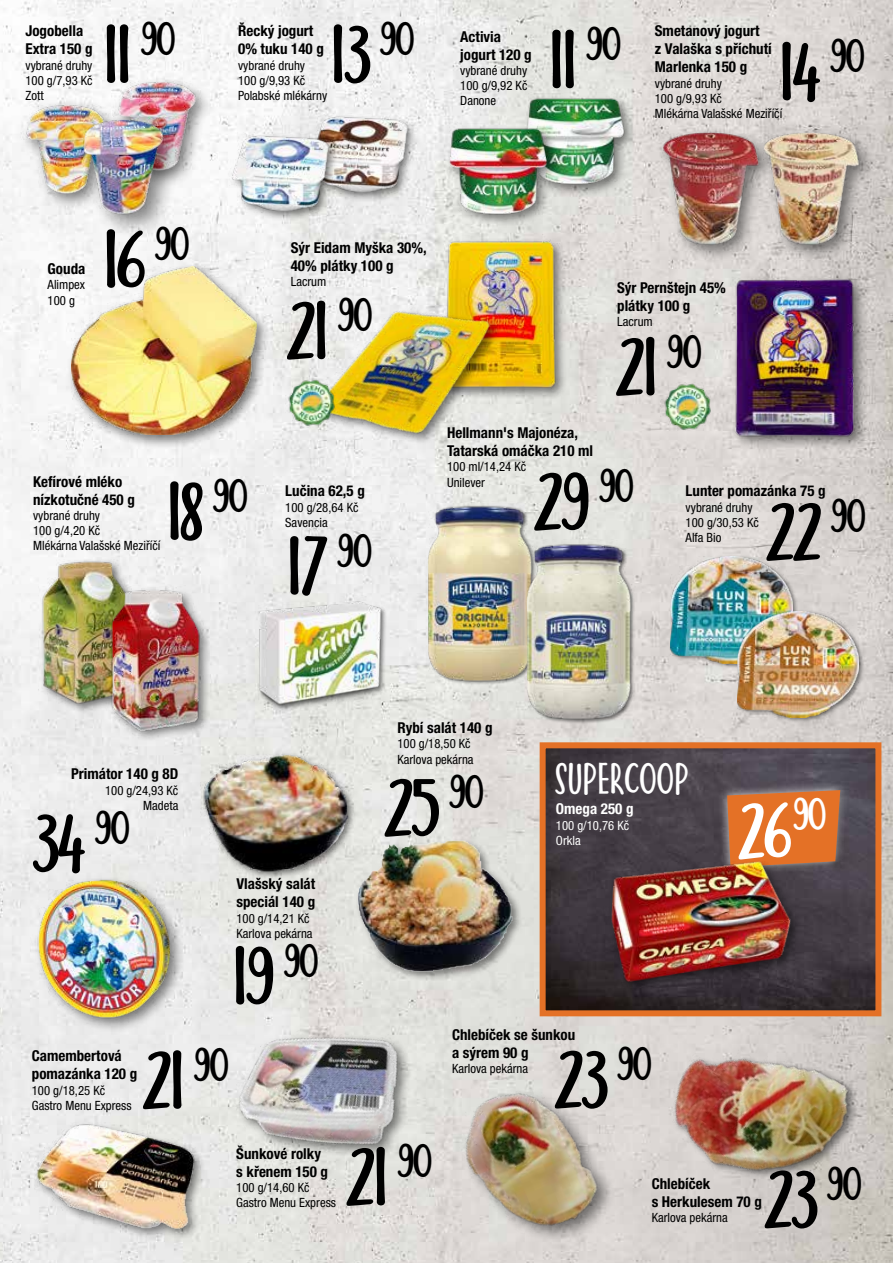
<style>
.page{position:relative;width:893px;height:1263px;background:#fff}
.page>*{position:absolute;margin:0;border:0;box-sizing:border-box;transform-origin:0 0}
.t1{font:700 82.5px "Nuit";color:#000}
.t2{font:700 79.5px "Nuit";color:#fff}
.t3{font:700 37.5px "Nuit";letter-spacing:.04em;color:#fff}
.t4{font:700 condensed 15px/18px "Helvetica Neue LT Pro";color:#000}
.t5{font:700 condensed 15px "Helvetica Neue LT Pro";color:#fff}
.t6{font:condensed 12.75px/15.3px "Helvetica Neue LT Pro";color:#000}
.t7{font:condensed 12.75px/15.3px "Helvetica Neue LT Pro";color:#fff}
</style>
<div class="page">
<img style="left:0;top:0;width:893px;height:1263px">
<img style="left:661px;top:383px;width:35px;height:48px">
<div style="left:40px;top:559px;width:102px;height:156px;background:#000;opacity:.49"></div>
<img style="left:20px;top:552px;width:139px;height:153px">
<img style="left:96px;top:568px;width:117px;height:174px">
<img style="left:418px;top:225px;width:158px;height:175px">
<img style="left:696px;top:242px;width:197px;height:217px">
<img style="left:291px;top:263px;width:242px;height:216px">
<div style="left:34px;top:876px;width:152px;height:157px;background:#000;opacity:.49"></div>
<img style="left:31px;top:871px;width:148px;height:155px">
<img style="left:512px;top:75px;width:129px;height:122px">
<img style="left:627px;top:106px;width:100px;height:156px">
<img style="left:727px;top:106px;width:165px;height:156px">
<img style="left:308px;top:113px;width:108px;height:97px">
<div style="left:67px;top:263px;width:203px;height:186px;background:#000;opacity:.49"></div>
<img style="left:71px;top:267px;width:185px;height:168px">
<div style="left:21px;top:99px;width:100px;height:113px;background:#000;opacity:.49"></div>
<img style="left:20px;top:105px;width:89px;height:89px">
<div style="left:112px;top:76px;width:101px;height:113px;background:#000;opacity:.49"></div>
<img style="left:112px;top:82px;width:89px;height:89px">
<div style="left:77px;top:111px;width:112px;height:128px;background:#000;opacity:.49"></div>
<img style="left:61px;top:110px;width:125px;height:118px">
<img style="left:431px;top:104px;width:132px;height:123px">
<div style="left:669px;top:555px;width:129px;height:113px;background:#000;opacity:.49"></div>
<img style="left:671px;top:557px;width:121px;height:106px">
<img style="left:250px;top:596px;width:137px;height:119px">
<div style="left:736px;top:609px;width:128px;height:114px;background:#000;opacity:.49"></div>
<img style="left:737px;top:611px;width:122px;height:107px">
<img style="left:348px;top:831px;width:181px;height:151px">
<div style="left:201px;top:752px;width:156px;height:128px;background:#e3e4df"></div>
<img style="left:191px;top:746px;width:164px;height:130px">
<img style="left:634px;top:1016px;width:246px;height:214px">
<img style="left:421px;top:1051px;width:213px;height:212px">
<img style="left:412px;top:501px;width:135px;height:184px">
<img style="left:511px;top:539px;width:135px;height:185px">
<img style="left:171px;top:971px;width:306px;height:256px">
<img style="left:0;top:1122px;width:226px;height:141px">
<img style="left:547px;top:749px;width:327px;height:260px">
<div style="left:540px;top:742px;width:341px;height:274px;border:6px solid #e47126"></div>
<div style="left:718px;top:781px;width:132px;height:95px;background:#fff;opacity:.75"></div>
<svg style="left:727px;top:790px;width:113px;height:77px;background:#d8702e"></svg>
<img style="left:285px;top:379px;width:50px;height:48px">
<img style="left:577px;top:844px;width:239px;height:163px">
<img style="left:229px;top:132px;width:108px;height:97px">
<p class="t4" style="left:26px;top:22px;width:69px">Jogobella<br>Extra 150 g</p>
<p class="t6" style="left:26px;top:57px;width:69px;text-align:justify">vybrané druhy 100 g/7,93 Kč Zott</p>
<h1 class="t1" style="left:105px;top:6px;width:72px">11 <sup>90</sup></h1>
<h1 class="t1" style="left:332px;top:6px;width:84px">13 <sup>90</sup></h1>
<h1 class="t1" style="left:550px;top:11px;width:72px">11 <sup>90</sup></h1>
<p class="t4" style="left:238px;top:22px;width:87px">Řecký jogurt<br>0% tuku 140 g</p>
<p class="t6" style="left:238px;top:57px;width:91px">vybrané druhy<br>100 g/9,93 Kč<br>Polabské mlékárny</p>
<p class="t4" style="left:460px;top:27px;width:73px">Activia jogurt 120 g</p>
<p class="t6" style="left:460px;top:63px;width:69px;text-align:justify">vybrané druhy 100 g/9,92 Kč Danone</p>
<p class="t4" style="left:655px;top:22px;width:118px">Smetanový jogurt<br>z Valaška s příchutí<br>Marlenka 150 g</p>
<p class="t6" style="left:655px;top:75px;width:129px">vybrané druhy<br>100 g/9,93 Kč<br>Mlékárna Valašské Meziříčí</p>
<h1 class="t1" style="left:780px;top:23px;width:86px">14 <sup>90</sup></h1>
<h1 class="t1" style="left:105px;top:211px;width:86px">16 <sup>90</sup></h1>
<p class="t4" style="left:291px;top:238px;width:137px">Sýr Eidam Myška 30%,<br>40% plátky 100 g</p>
<p class="t6" style="left:291px;top:274px;width:37px">Lacrum</p>
<p class="t4" style="left:48px;top:260px;width:39px">Gouda</p>
<p class="t6" style="left:48px;top:277px;width:39px">Alimpex<br>100 g</p>
<p class="t4" style="left:617px;top:279px;width:110px">Sýr Pernštejn 45% plátky 100 g</p>
<p class="t6" style="left:617px;top:314px;width:37px">Lacrum</p>
<h1 class="t1" style="left:288px;top:282px;width:86px">21 <sup>90</sup></h1>
<h1 class="t1" style="left:617px;top:318px;width:86px">21 <sup>90</sup></h1>
<p class="t4" style="left:33px;top:472px;width:103px">Kefírové mléko nízkotučné 450 g</p>
<p class="t6" style="left:33px;top:508px;width:129px">vybrané druhy<br>100 g/4,20 Kč<br>Mlékárna Valašské Meziříčí</p>
<h1 class="t1" style="left:168px;top:463px;width:81px">18 <sup>90</sup></h1>
<p class="t4" style="left:285px;top:482px;width:81px">Lučina 62,5 g</p>
<p class="t6" style="left:285px;top:499px;width:75px">100 g/28,64 Kč<br>Savencia</p>
<h1 class="t1" style="left:288px;top:517px;width:85px">17 <sup>90</sup></h1>
<p class="t4" style="left:447px;top:424px;width:148px">Hellmann's Majonéza,<br>Tatarská omáčka 210 ml</p>
<p class="t6" style="left:447px;top:459px;width:81px">100 ml/14,24 Kč<br>Unilever</p>
<h1 class="t1" style="left:535px;top:453px;width:100px">29 <sup>90</sup></h1>
<p class="t4" style="left:686px;top:482px;width:142px">Lunter pomazánka 75 g</p>
<p class="t6" style="left:686px;top:499px;width:75px">vybrané druhy<br>100 g/30,53 Kč<br>Alfa Bio</p>
<h1 class="t1" style="left:767px;top:483px;width:99px">22 <sup>90</sup></h1>
<p class="t4" style="left:71px;top:765px;width:109px">Primátor 140 g 8D</p>
<p class="t6" style="left:105px;top:782px;width:75px;text-align:right">100 g/24,93 Kč<br>Madeta</p>
<h1 class="t1" style="left:33px;top:794px;width:98px">34 <sup>90</sup></h1>
<p class="t4" style="left:236px;top:875px;width:80px">Vlašský salát speciál 140 g</p>
<p class="t6" style="left:236px;top:910px;width:78px">100 g/14,21 Kč<br>Karlova pekárna</p>
<h1 class="t1" style="left:234px;top:927px;width:86px">19 <sup>90</sup></h1>
<h1 class="t1" style="left:144px;top:1031px;width:86px">21 <sup>90</sup></h1>
<p class="t4" style="left:32px;top:1047px;width:107px">Camembertová pomazánka 120 g</p>
<p class="t6" style="left:32px;top:1082px;width:101px">100 g/18,25 Kč<br>Gastro Menu Express</p>
<p class="t4" style="left:397px;top:718px;width:97px">Rybí salát 140 g</p>
<p class="t6" style="left:397px;top:736px;width:78px">100 g/18,50 Kč<br>Karlova pekárna</p>
<h1 class="t1" style="left:386px;top:759px;width:99px">25 <sup>90</sup></h1>
<h3 class="t3" style="left:556px;top:754px;width:134px">SUPERCOOP</h3>
<p class="t5" style="left:556px;top:800px;width:79px">Omega 250 g</p>
<p class="t7" style="left:556px;top:817px;width:75px">100 g/10,76 Kč<br>Orkla</p>
<h2 class="t2" style="left:737px;top:785px;width:89px;rotate:-2deg">26<sup>90</sup></h2>
<p class="t4" style="left:452px;top:1026px;width:125px">Chlebíček se šunkou a sýrem 90 g</p>
<p class="t6" style="left:452px;top:1061px;width:78px">Karlova pekárna</p>
<h1 class="t1" style="left:556px;top:1031px;width:97px">23 <sup>90</sup></h1>
<p class="t4" style="left:236px;top:1144px;width:93px">Šunkové rolky s křenem 150 g</p>
<p class="t6" style="left:236px;top:1180px;width:101px">100 g/14,60 Kč<br>Gastro Menu Express</p>
<h1 class="t1" style="left:348px;top:1128px;width:86px">21 <sup>90</sup></h1>
<h1 class="t1" style="left:766px;top:1151px;width:97px">23 <sup>90</sup></h1>
<p class="t4" style="left:652px;top:1174px;width:112px">Chlebíček<br>s Herkulesem 70 g</p>
<p class="t6" style="left:652px;top:1210px;width:78px">Karlova pekárna</p>
</div>
